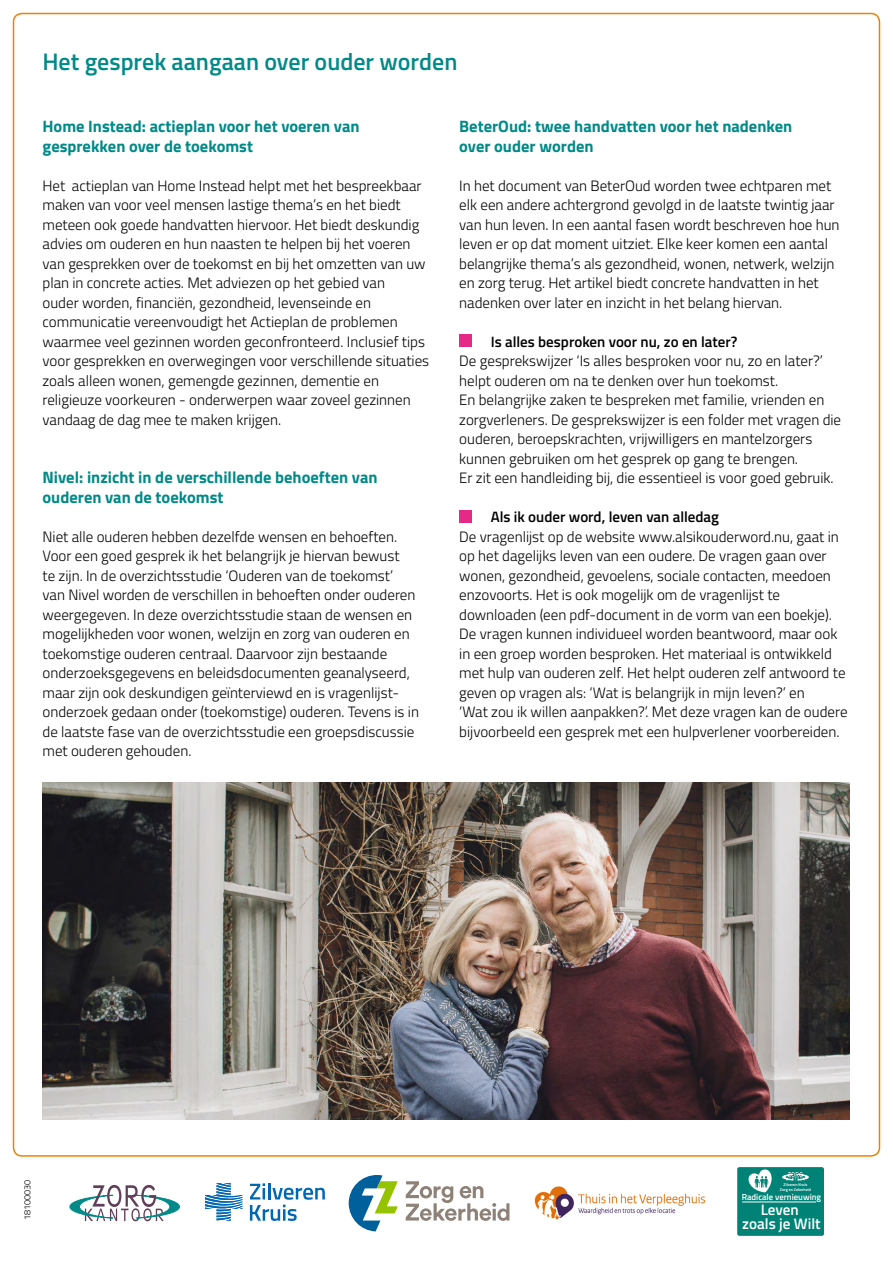
<style>
.page{position:relative;width:893px;height:1263px;background:#fff}
.page>*{position:absolute;margin:0;border:0;box-sizing:border-box;transform-origin:0 0}
.t1{font:600 24px "Titillium Web";color:#008a88}
.tussenkopje{font:700 16.5px/19.5px "Titillium Web";color:#008a88}
.t2{font:600 15.15px/13.4px "Titillium Web";color:#fff;text-align:center}
.body{font:300 15px/19.5px "Titillium Web";color:#000}
.body-2{font:600 15px "Titillium Web";color:#000}
.t3{font:300 9px "Titillium Web";color:#000}
.t4{font:600 8.7px "Titillium Web";color:#fff}
.t5{font:600 4.05px/4.9px "Titillium Web";color:#fff;text-align:center}
</style>
<div class="page">
<div style="left:459px;top:334px;width:12px;height:12px;background:#e62987"></div>
<div style="left:459px;top:510px;width:12px;height:12px;background:#e62987"></div>
<svg style="left:69px;top:1185px;width:111px;height:36px"></svg>
<svg style="left:250px;top:1183px;width:75px;height:38px"></svg>
<svg style="left:205px;top:1183px;width:37px;height:38px"></svg>
<svg style="left:349px;top:1175px;width:49px;height:56px"></svg>
<svg style="left:406px;top:1181px;width:103px;height:40px"></svg>
<div style="left:737px;top:1167px;width:87px;height:69px;background:#008376;border-radius:2px"></div>
<svg style="left:782px;top:1172px;width:26px;height:8px"></svg>
<svg style="left:748px;top:1169px;width:24px;height:23px"></svg>
<hr style="left:742px;top:1202px;width:74px;height:1px;background:#fff">
<img style="left:534px;top:1186px;width:172px;height:34px">
<img style="left:43px;top:782px;width:807px;height:337px">
<p class="t1" style="left:43px;top:43px;width:416px">Het gesprek aangaan over ouder worden</p>
<p class="tussenkopje" style="left:43px;top:116px;width:319px">Home Instead: actieplan voor het voeren van gesprekken over de toekomst</p>
<p class="body" style="left:43px;top:175px;width:388px">Het actieplan van Home Instead helpt met het bespreekbaar maken van voor veel mensen lastige thema’s en het biedt meteen ook goede handvatten hiervoor. Het biedt deskundig advies om ouderen en hun naasten te helpen bij het voeren van gesprekken over de toekomst en bij het omzetten van uw plan in concrete acties. Met adviezen op het gebied van<br>ouder worden, financiën, gezondheid, levenseinde en communicatie vereenvoudigt het Actieplan de problemen waarmee veel gezinnen worden geconfronteerd. Inclusief tips voor gesprekken en overwegingen voor verschillende situaties zoals alleen wonen, gemengde gezinnen, dementie en religieuze voorkeuren - onderwerpen waar zoveel gezinnen vandaag de dag mee te maken krijgen.</p>
<p class="tussenkopje" style="left:43px;top:467px;width:337px">Nivel: inzicht in de verschillende behoeften van ouderen van de toekomst</p>
<p class="body" style="left:43px;top:526px;width:378px">Niet alle ouderen hebben dezelfde wensen en behoeften.<br>Voor een goed gesprek ik het belangrijk je hiervan bewust<br>te zijn. In de overzichtsstudie ‘Ouderen van de toekomst’ van Nivel worden de verschillen in behoeften onder ouderen weergegeven. In deze overzichtsstudie staan de wensen en mogelijkheden voor wonen, welzijn en zorg van ouderen en toekomstige ouderen centraal. Daarvoor zijn bestaande onderzoeksgegevens en beleidsdocumenten geanalyseerd, maar zijn ook deskundigen geïnterviewd en is vragenlijst&shy;onderzoek gedaan onder (toekomstige) ouderen. Tevens is in de laatste fase van de overzichtsstudie een groepsdiscussie met ouderen gehouden.</p>
<p class="tussenkopje" style="left:459px;top:116px;width:335px">BeterOud: twee handvatten voor het nadenken over ouder worden</p>
<p class="body" style="left:459px;top:175px;width:382px">In het document van BeterOud worden twee echtparen met elk een andere achtergrond gevolgd in de laatste twintig jaar van hun leven. In een aantal fasen wordt beschreven hoe hun leven er op dat moment uitziet. Elke keer komen een aantal belangrijke thema’s als gezondheid, wonen, netwerk, welzijn en zorg terug. Het artikel biedt concrete handvatten in het nadenken over later en inzicht in het belang hiervan.</p>
<p class="body-2" style="left:491px;top:330px;width:248px">Is alles besproken voor nu, zo en later?</p>
<p class="body" style="left:459px;top:350px;width:383px">De gesprekswijzer ‘Is alles besproken voor nu, zo en later?’ helpt ouderen om na te denken over hun toekomst.<br>En belangrijke zaken te bespreken met familie, vrienden en zorgverleners. De gesprekswijzer is een folder met vragen die ouderen, beroepskrachten, vrijwilligers en mantelzorgers kunnen gebruiken om het gesprek op gang te brengen.<br>Er zit een handleiding bij, die essentieel is voor goed gebruik.</p>
<p class="body-2" style="left:491px;top:505px;width:230px">Als ik ouder word, leven van alledag</p>
<p class="body" style="left:459px;top:526px;width:390px">De vragenlijst op de website www.alsikouderword.nu, gaat in op het dagelijks leven van een oudere. De vragen gaan over wonen, gezondheid, gevoelens, sociale contacten, meedoen enzovoorts. Het is ook mogelijk om de vragenlijst te downloaden (een pdf-document in de vorm van een boekje).<br>De vragen kunnen individueel worden beantwoord, maar ook in een groep worden besproken. Het materiaal is ontwikkeld met hulp van ouderen zelf. Het helpt ouderen zelf antwoord te geven op vragen als: ‘Wat is belangrijk in mijn leven?’ en<br>‘Wat zou ik willen aanpakken?’. Met deze vragen kan de oudere bijvoorbeeld een gesprek met een hulpverlener voorbereiden.</p>
<p class="t3" style="left:21px;top:1220px;width:42px;rotate:-90deg">18100030</p>
<p class="t5" style="left:780px;top:1181px;width:33px">Zilveren Kruis<br>Zorg en Zekerheid</p>
<p class="t4" style="left:742px;top:1190px;width:81px">Radicale vernieuwing</p>
<p class="t2" style="left:742px;top:1203px;width:80px">Leven<br>zoals je Wilt</p>
</div>
